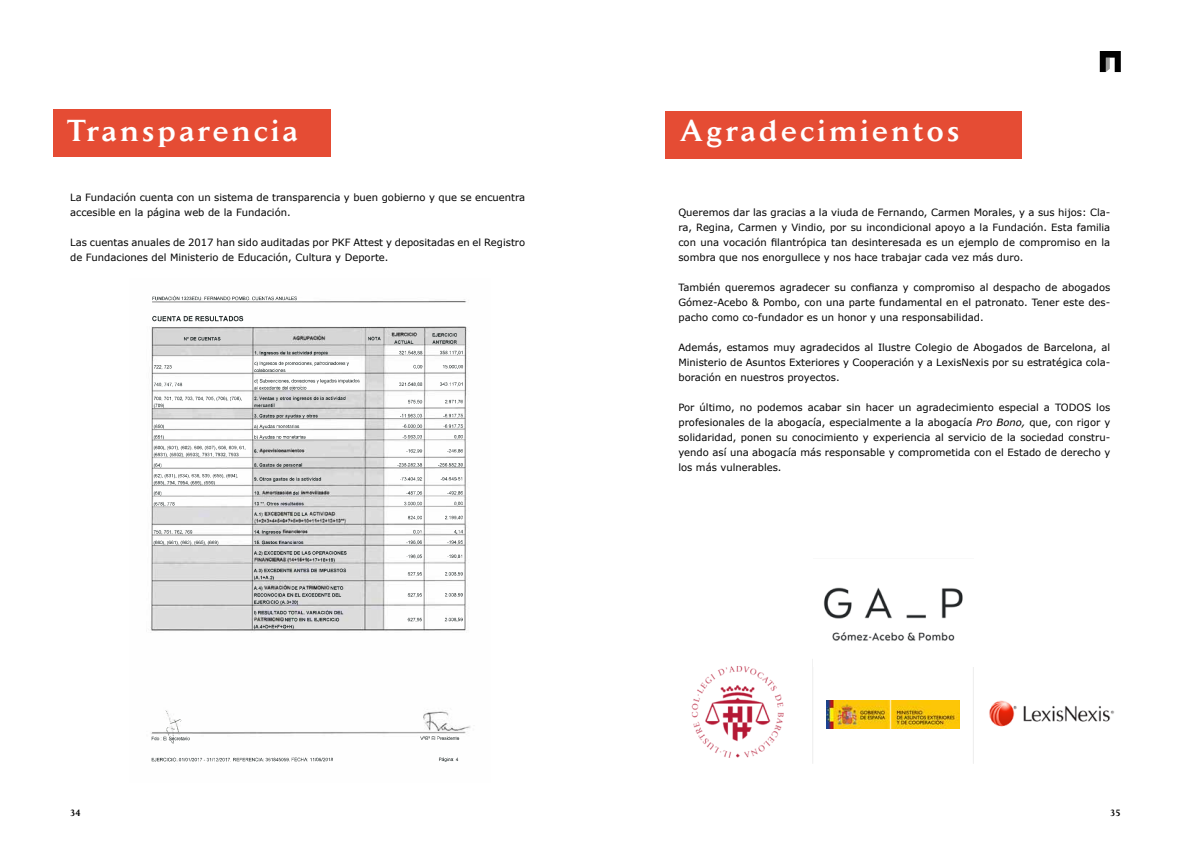
<style>
.page{position:relative;width:1191px;height:842px;background:#fff}
.page>*{position:absolute;margin:0;border:0;box-sizing:border-box;transform-origin:0 0}
.t1{font:500 30px "Daily News BQ";letter-spacing:.12em;color:#fff}
.t2{font:10px/15px "Verdana";color:#000;text-align:justify}
.t3{font:500 9px "Daily News BQ";color:#000}
.s1{font-style:italic}
</style>
<div class="page">
<svg style="left:1099px;top:51px;width:21px;height:21px"></svg>
<div style="left:53px;top:110px;width:278px;height:47px;background:#e54c34"></div>
<div style="left:665px;top:111px;width:356px;height:48px;background:#e54c34"></div>
<img style="left:691px;top:666px;width:93px;height:92px">
<hr style="left:812px;top:659px;width:1px;height:105px;background:#ededed">
<hr style="left:973px;top:659px;width:1px;height:105px;background:#ededed">
<img style="left:827px;top:700px;width:132px;height:28px">
<img style="left:989px;top:700px;width:125px;height:27px">
<img style="left:823px;top:587px;width:140px;height:54px">
<img style="left:150px;top:299px;width:321px;height:463px">
<img style="left:151px;top:295px;width:312px;height:466px">
<img style="left:159px;top:297px;width:158px;height:443px">
<img style="left:456px;top:478px;width:1px;height:56px">
<h1 class="t1" style="left:67px;top:112px;width:232px">Transparencia</h1>
<p class="t2" style="left:70px;top:190px;width:456px">La Fundación cuenta con un sistema de transparencia y buen gobierno y que se encuentra accesible en la página web de la Fundación.</p>
<p class="t2" style="left:70px;top:235px;width:456px">Las cuentas anuales de 2017 han sido auditadas por PKF Attest y depositadas en el Registro de Fundaciones del Ministerio de Educación, Cultura y Deporte.</p>
<h1 class="t1" style="left:680px;top:112px;width:281px">Agradecimientos</h1>
<p class="t2" style="left:678px;top:205px;width:433px">Queremos dar las gracias a la viuda de Fernando, Carmen Morales, y a sus hijos: Cla&shy;ra, Regina, Carmen y Vindio, por su incondicional apoyo a la Fundación. Esta familia con una vocación filantrópica tan desinteresada es un ejemplo de compromiso en la sombra que nos enorgullece y nos hace trabajar cada vez más duro.</p>
<p class="t2" style="left:678px;top:280px;width:433px">También queremos agradecer su confianza y compromiso al despacho de abogados Gómez-Acebo &amp; Pombo, con una parte fundamental en el patronato. Tener este des&shy;pacho como co-fundador es un honor y una responsabilidad.</p>
<p class="t2" style="left:678px;top:340px;width:433px">Además, estamos muy agradecidos al Ilustre Colegio de Abogados de Barcelona, al Ministerio de Asuntos Exteriores y Cooperación y a LexisNexis por su estratégica cola&shy;boración en nuestros proyectos.</p>
<p class="t2" style="left:678px;top:400px;width:433px">Por último, no podemos acabar sin hacer un agradecimiento especial a TODOS los profesionales de la abogacía, especialmente a la abogacía <span class="s1">Pro Bono,</span> que, con rigor y solidaridad, ponen su conocimiento y experiencia al servicio de la sociedad constru&shy;yendo así una abogacía más responsable y comprometida con el Estado de derecho y los más vulnerables.</p>
<p class="t3" style="left:70px;top:807px;width:12px">34</p>
<p class="t3" style="left:1110px;top:807px;width:12px">35</p>
</div>
